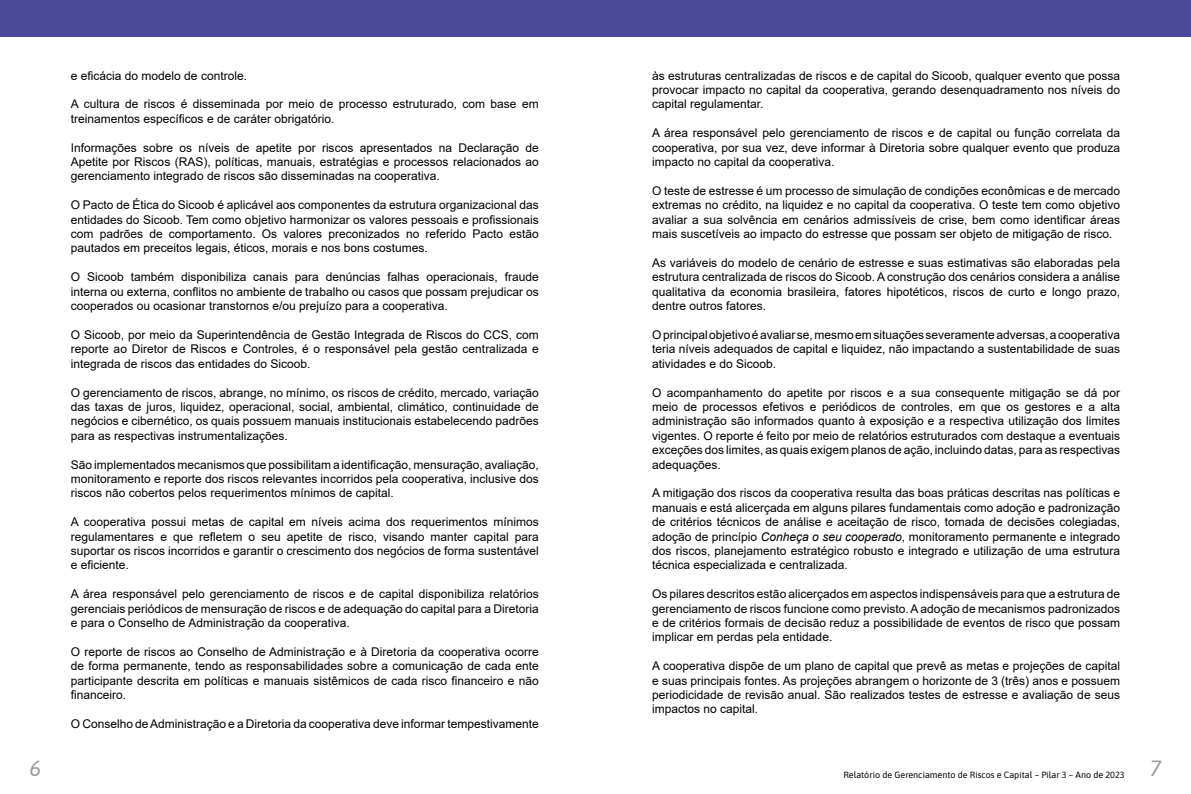
<style>
.page{position:relative;width:1191px;height:794px;background:#fff}
.page>*{position:absolute;margin:0;border:0;box-sizing:border-box;transform-origin:0 0}
.t1{font:italic 22px "Asap";color:#9d9d9c}
.t2{font:12px/14.4px "Arial";color:#000;text-align:justify}
.t3{font:9px "Asap";color:#000}
.s1{font-style:italic}
</style>
<div class="page">
<div style="left:0;top:0;width:1191px;height:36px;background:#4b4999"></div>
<p class="t2" style="left:71px;top:68px;width:178px">e eficácia do modelo de controle.</p>
<p class="t2" style="left:71px;top:97px;width:469px">A cultura de riscos é disseminada por meio de processo estruturado, com base em treinamentos específicos e de caráter obrigatório.</p>
<p class="t2" style="left:71px;top:140px;width:469px">Informações sobre os níveis de apetite por riscos apresentados na Declaração de Apetite por Riscos (RAS), políticas, manuais, estratégias e processos relacionados ao gerenciamento integrado de riscos são disseminadas na cooperativa.</p>
<p class="t2" style="left:71px;top:198px;width:469px">O Pacto de Ética do Sicoob é aplicável aos componentes da estrutura organizacional das entidades do Sicoob. Tem como objetivo harmonizar os valores pessoais e profissionais com padrões de comportamento. Os valores preconizados no referido Pacto estão pautados em preceitos legais, éticos, morais e nos bons costumes.</p>
<p class="t2" style="left:71px;top:270px;width:469px">O Sicoob também disponibiliza canais para denúncias falhas operacionais, fraude interna ou externa, conflitos no ambiente de trabalho ou casos que possam prejudicar os cooperados ou ocasionar transtornos e/ou prejuízo para a cooperativa.</p>
<p class="t2" style="left:71px;top:327px;width:469px">O Sicoob, por meio da Superintendência de Gestão Integrada de Riscos do CCS, com reporte ao Diretor de Riscos e Controles, é o responsável pela gestão centralizada e integrada de riscos das entidades do Sicoob.</p>
<p class="t2" style="left:71px;top:385px;width:469px">O gerenciamento de riscos, abrange, no mínimo, os riscos de crédito, mercado, variação das taxas de juros, liquidez, operacional, social, ambiental, climático, continuidade de negócios e cibernético, os quais possuem manuais institucionais estabelecendo padrões para as respectivas instrumentalizações.</p>
<p class="t2" style="left:71px;top:457px;width:469px">São implementados mecanismos que possibilitam a identificação, mensuração, avaliação, monitoramento e reporte dos riscos relevantes incorridos pela cooperativa, inclusive dos riscos não cobertos pelos requerimentos mínimos de capital.</p>
<p class="t2" style="left:71px;top:515px;width:469px">A cooperativa possui metas de capital em níveis acima dos requerimentos mínimos regulamentares e que refletem o seu apetite de risco, visando manter capital para suportar os riscos incorridos e garantir o crescimento dos negócios de forma sustentável e eficiente.</p>
<p class="t2" style="left:71px;top:587px;width:469px">A área responsável pelo gerenciamento de riscos e de capital disponibiliza relatórios gerenciais periódicos de mensuração de riscos e de adequação do capital para a Diretoria e para o Conselho de Administração da cooperativa.</p>
<p class="t2" style="left:71px;top:644px;width:469px">O reporte de riscos ao Conselho de Administração e à Diretoria da cooperativa ocorre de forma permanente, tendo as responsabilidades sobre a comunicação de cada ente participante descrita em políticas e manuais sistêmicos de cada risco financeiro e não financeiro.</p>
<p class="t2" style="left:71px;top:716px;width:469px">O Conselho de Administração e a Diretoria da cooperativa deve informar tempestivamente</p>
<p class="t2" style="left:652px;top:68px;width:469px">às estruturas centralizadas de riscos e de capital do Sicoob, qualquer evento que possa provocar impacto no capital da cooperativa, gerando desenquadramento nos níveis do capital regulamentar.</p>
<p class="t2" style="left:652px;top:126px;width:469px">A área responsável pelo gerenciamento de riscos e de capital ou função correlata da cooperativa, por sua vez, deve informar à Diretoria sobre qualquer evento que produza impacto no capital da cooperativa.</p>
<p class="t2" style="left:652px;top:183px;width:469px">O teste de estresse é um processo de simulação de condições econômicas e de mercado extremas no crédito, na liquidez e no capital da cooperativa. O teste tem como objetivo avaliar a sua solvência em cenários admissíveis de crise, bem como identificar áreas mais suscetíveis ao impacto do estresse que possam ser objeto de mitigação de risco.</p>
<p class="t2" style="left:652px;top:255px;width:469px">As variáveis do modelo de cenário de estresse e suas estimativas são elaboradas pela estrutura centralizada de riscos do Sicoob. A construção dos cenários considera a análise qualitativa da economia brasileira, fatores hipotéticos, riscos de curto e longo prazo, dentre outros fatores.</p>
<p class="t2" style="left:652px;top:327px;width:469px">O principal objetivo é avaliar se, mesmo em situações severamente adversas, a cooperativa teria níveis adequados de capital e liquidez, não impactando a sustentabilidade de suas atividades e do Sicoob.</p>
<p class="t2" style="left:652px;top:385px;width:469px">O acompanhamento do apetite por riscos e a sua consequente mitigação se dá por meio de processos efetivos e periódicos de controles, em que os gestores e a alta administração são informados quanto à exposição e a respectiva utilização dos limites vigentes. O reporte é feito por meio de relatórios estruturados com destaque a eventuais exceções dos limites, as quais exigem planos de ação, incluindo datas, para as respectivas adequações.</p>
<p class="t2" style="left:652px;top:486px;width:469px">A mitigação dos riscos da cooperativa resulta das boas práticas descritas nas políticas e manuais e está alicerçada em alguns pilares fundamentais como adoção e padronização de critérios técnicos de análise e aceitação de risco, tomada de decisões colegiadas, adoção de princípio <span class="s1">Conheça o seu cooperado</span>, monitoramento permanente e integrado dos riscos, planejamento estratégico robusto e integrado e utilização de uma estrutura técnica especializada e centralizada.</p>
<p class="t2" style="left:652px;top:587px;width:469px">Os pilares descritos estão alicerçados em aspectos indispensáveis para que a estrutura de gerenciamento de riscos funcione como previsto. A adoção de mecanismos padronizados e de critérios formais de decisão reduz a possibilidade de eventos de risco que possam implicar em perdas pela entidade.</p>
<p class="t2" style="left:652px;top:659px;width:469px">A cooperativa dispõe de um plano de capital que prevê as metas e projeções de capital e suas principais fontes. As projeções abrangem o horizonte de 3 (três) anos e possuem periodicidade de revisão anual. São realizados testes de estresse e avaliação de seus impactos no capital.</p>
<h1 class="t1" style="left:30px;top:753px;width:13px">6</h1>
<p class="t3" style="left:843px;top:769px;width:283px">Relatório de Gerenciamento de Riscos e Capital – Pilar 3 – Ano de 2023</p>
<h1 class="t1" style="left:1149px;top:753px;width:13px">7</h1>
</div>
